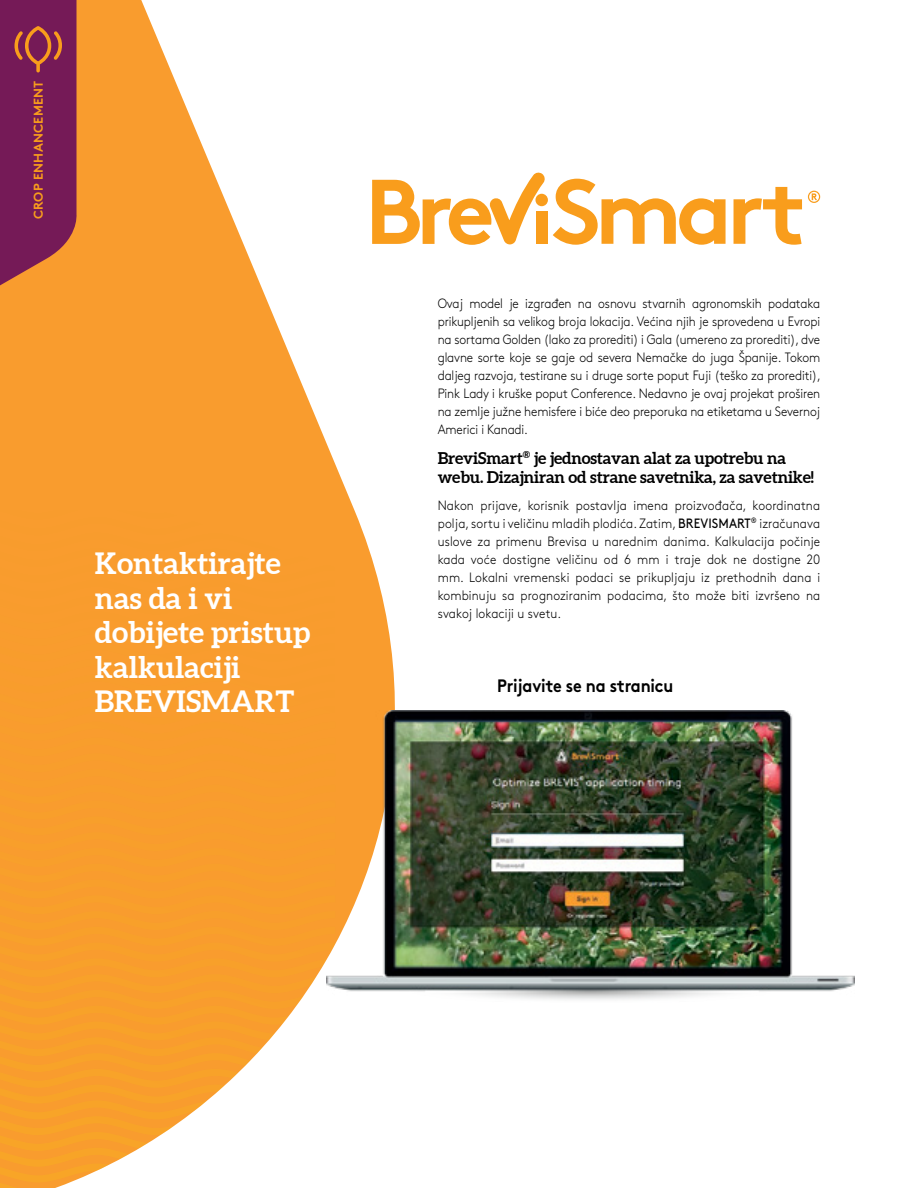
<style>
.page{position:relative;width:918px;height:1188px;background:#fff}
.page>*{position:absolute;margin:0;border:0;box-sizing:border-box;transform-origin:0 0}
.t1{font:700 30px/34.5px "Aleo";color:#fff}
.t2{font:700 18px "Brown Pro";letter-spacing:-.01em;color:#000;scale:.9 1}
.t3{font:700 16.5px/19.5px "Aleo";letter-spacing:-.01em;color:#000}
.t4{font:300 13.5px/18px "Brown Pro";letter-spacing:-.01em;color:#000;text-align:justify;scale:.9 1}
.t5{font:700 12.75px "Brown Pro";letter-spacing:.02em;color:#f99d1c}
.s1{font-weight:400}
</style>
<div class="page">
<svg style="left:0;top:0;width:395px;height:710px;fill:#f99c2e"></svg>
<svg style="left:0;top:510px;width:335px;height:678px;background:#f9a844"></svg>
<svg style="left:0;top:0;width:79px;height:298px;background:#8c314f"></svg>
<div style="left:536px;top:211px;width:12px;height:33px;background:#f99d1c"></div>
<svg style="left:535px;top:194px;width:13px;height:12px"></svg>
<svg style="left:372px;top:172px;width:174px;height:73px"></svg>
<svg style="left:808px;top:191px;width:12px;height:12px"></svg>
<svg style="left:553px;top:179px;width:173px;height:66px"></svg>
<svg style="left:734px;top:187px;width:68px;height:58px"></svg>
<img style="left:327px;top:710px;width:527px;height:293px">
<div style="left:0;top:0;width:21px;height:21px;background:#751a57"></div>
<p class="t5" style="left:28px;top:219px;width:140px;rotate:-90deg">CROP ENHANCEMENT</p>
<h1 class="t1" style="left:95px;top:547px;width:217px">Kontaktirajte nas da i vi dobijete pristup kalkulaciji<br>BREVISMART</h1>
<p class="t4" style="left:438px;top:293px;width:427px">Ovaj model je izgrađen na osnovu stvarnih agronomskih podataka prikupljenih sa velikog broja lokacija. Većina njih je sprovedena u Evropi na sortama Golden (lako za prorediti) i Gala (umereno za prorediti), dve glavne sorte koje se gaje od severa Nemačke do juga Španije. Tokom daljeg razvoja, testirane su i druge sorte poput Fuji (teško za prorediti), Pink Lady i kruške poput Conference. Nedavno je ovaj projekat proširen na zemlje južne hemisfere i biće deo preporuka na etiketama u Severnoj Americi i Kanadi.</p>
<p class="t3" style="left:438px;top:449px;width:378px">BreviSmart<sup>®</sup> je jednostavan alat za upotrebu na webu. Dizajniran od strane savetnika, za savetnike!</p>
<p class="t4" style="left:438px;top:495px;width:426px">Nakon prijave, korisnik postavlja imena proizvođača, koordinatna polja, sortu i veličinu mladih plodića. Zatim, <span class="s1">BREVISMART</span><sup>®</sup> izračunava uslove za primenu Brevisa u narednim danima. Kalkulacija počinje kada voće dostigne veličinu od 6 mm i traje dok ne dostigne 20 mm. Lokalni vremenski podaci se prikupljaju iz prethodnih dana i kombinuju sa prognoziranim podacima, što može biti izvršeno na svakoj lokaciji u svetu.</p>
<h2 class="t2" style="left:497px;top:671px;width:197px">Prijavite se na stranicu</h2>
</div>
